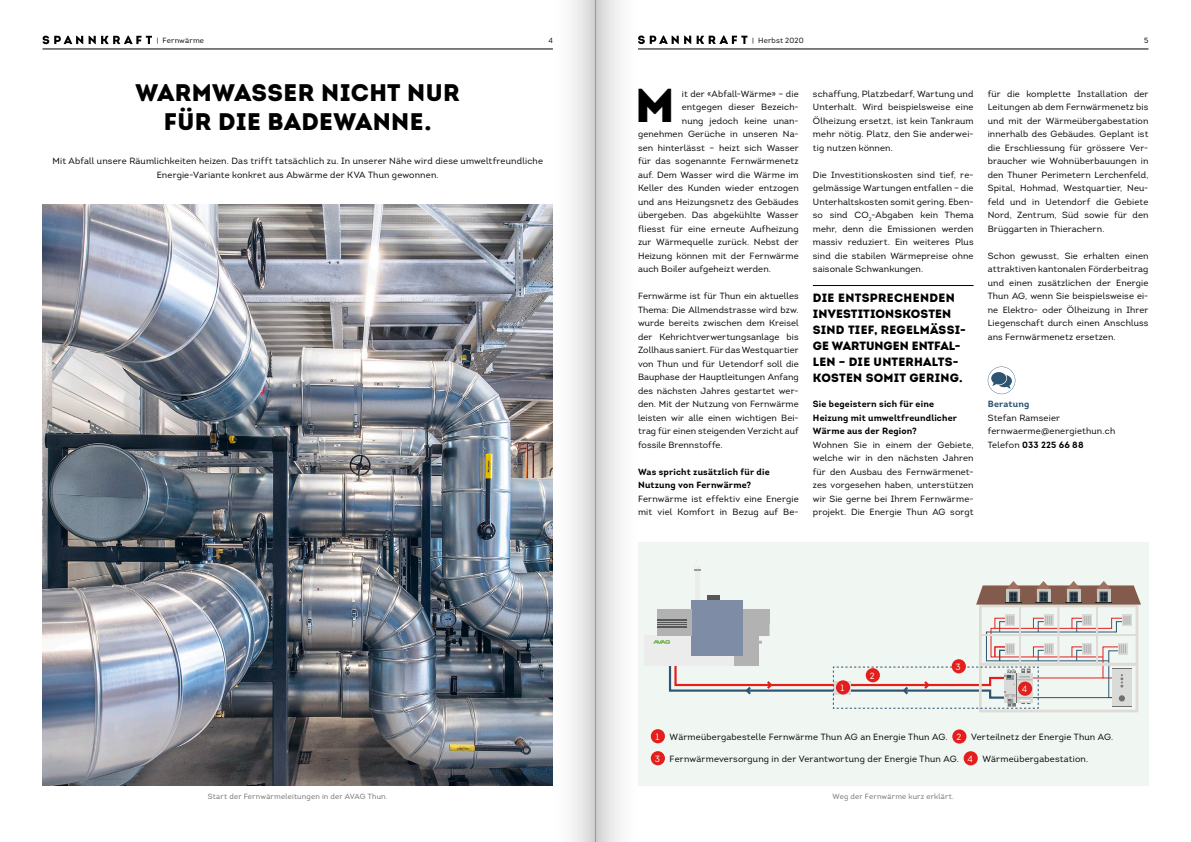
<style>
.page{position:relative;width:1191px;height:842px;background:#fff}
.page>*{position:absolute;margin:0;border:0;box-sizing:border-box;transform-origin:0 0}
.t1{font:900 47.4px "Intro";color:#000}
.t2{font:900 24px/28.8px "Intro";letter-spacing:.02em;color:#000;text-align:center}
.t3{font:900 12px/16px "Intro";letter-spacing:.015em;color:#000}
.t4{font:9px/13.5px "Intro";letter-spacing:.015em;color:#000;text-align:justify}
.t5{font:700 9px/13.5px "Intro";letter-spacing:.02em;color:#000}
.t6{font:700 9px "Intro";letter-spacing:.02em;color:#2c5573}
.t7{font:9px "Intro";color:#fff}
.t8{font:7.5px "Intro";letter-spacing:.025em;color:#6f6f6f}
.t9{font:7.5px "Intro";letter-spacing:.025em;color:#000}
.s1{font-weight:700}
.s2{color:#fff}
</style>
<div class="page">
<img style="left:43px;top:205px;width:510px;height:580px">
<div style="left:638px;top:542px;width:510px;height:243px;background:#f0f7f2"></div>
<hr style="left:695px;top:567px;width:4px;height:33px;background:#ececec">
<div style="left:644px;top:635px;width:90px;height:30px;background:#ececec"></div>
<svg style="left:694px;top:561px;width:6px;height:10px"></svg>
<svg style="left:653px;top:581px;width:488px;height:131px"></svg>
<svg style="left:43px;top:36px;width:40px;height:8px"></svg>
<svg style="left:89px;top:36px;width:63px;height:8px"></svg>
<svg style="left:638px;top:36px;width:109px;height:8px"></svg>
<hr style="left:813px;top:285px;width:160px;height:1px;background:#000">
<hr style="left:638px;top:49px;width:510px;height:1px;background:#000">
<hr style="left:43px;top:49px;width:510px;height:1px;background:#000">
<div style="left:651px;top:729px;width:14px;height:14px;background:#e41e1d;border-radius:50%"></div>
<div style="left:952px;top:729px;width:14px;height:15px;background:#e41e1d;border-radius:50%"></div>
<div style="left:651px;top:751px;width:14px;height:14px;background:#e41e1d;border-radius:50%"></div>
<div style="left:963px;top:751px;width:14px;height:14px;background:#e41e1d;border-radius:50%"></div>
<div style="left:836px;top:680px;width:14px;height:14px;background:#e41e1d;border-radius:50%"></div>
<div style="left:865px;top:668px;width:15px;height:14px;background:#e41e1d;border-radius:50%"></div>
<div style="left:951px;top:659px;width:15px;height:14px;background:#e41e1d;border-radius:50%"></div>
<div style="left:1018px;top:682px;width:14px;height:14px;background:#e41e1d;border-radius:50%"></div>
<svg style="left:987px;top:367px;width:28px;height:27px"></svg>
<div style="left:553px;top:0;width:42px;height:842px;background:linear-gradient(to right,#fff,#d8d8d8)"></div>
<div style="left:595px;top:0;width:43px;height:842px;background:linear-gradient(to right,#d4d4d3,#fff)"></div>
<p class="t9" style="left:157px;top:35px;width:49px">| Fernwärme</p>
<p class="t9" style="left:752px;top:35px;width:53px">| Herbst 2020</p>
<p class="t9" style="left:548px;top:35px;width:6px">4</p>
<p class="t9" style="left:1144px;top:35px;width:6px">5</p>
<h2 class="t2" style="left:135px;top:78px;width:326px">WARMWASSER NICHT NUR<br>FÜR DIE BADEWANNE.</h2>
<p class="t4" style="left:52px;top:154px;width:492px;text-align:center">Mit Abfall unsere Räumlichkeiten heizen. Das trifft tatsächlich zu. In unserer Nähe wird diese umweltfreundliche<br>Energie-Variante konkret aus Abwärme der KVA Thun gewonnen.</p>
<h1 class="t1" style="left:635px;top:74px;width:41px">M</h1>
<p class="t4" style="left:682px;top:87px;width:118px">it der «Abfall-Wärme» – die</p>
<p class="t4" style="left:682px;top:100px;width:118px">entgegen dieser Bezeich-</p>
<p class="t4" style="left:682px;top:114px;width:118px">nung jedoch keine unan-</p>
<p class="t4" style="left:638px;top:127px;width:162px">genehmen Gerüche in unseren Na-</p>
<p class="t4" style="left:638px;top:141px;width:162px">sen hinterlässt – heizt sich Wasser</p>
<p class="t4" style="left:638px;top:154px;width:162px">für das sogenannte Fernwärmenetz</p>
<p class="t4" style="left:638px;top:168px;width:162px">auf. Dem Wasser wird die Wärme im</p>
<p class="t4" style="left:638px;top:181px;width:162px">Keller des Kunden wieder entzogen</p>
<p class="t4" style="left:638px;top:195px;width:162px">und ans Heizungsnetz des Gebäudes</p>
<p class="t4" style="left:638px;top:208px;width:162px">übergeben. Das abgekühlte Wasser</p>
<p class="t4" style="left:638px;top:222px;width:162px">fliesst für eine erneute Aufheizung</p>
<p class="t4" style="left:638px;top:235px;width:162px">zur Wärmequelle zurück. Nebst der</p>
<p class="t4" style="left:638px;top:249px;width:162px">Heizung können mit der Fernwärme</p>
<p class="t4" style="left:638px;top:262px;width:134px">auch Boiler aufgeheizt werden.</p>
<p class="t4" style="left:638px;top:289px;width:162px">Fernwärme ist für Thun ein aktuelles Thema: Die Allmendstrasse wird bzw. wurde bereits zwischen dem Kreisel der Kehrichtverwertungsanlage bis Zollhaus saniert. Für das Westquartier von Thun und für Uetendorf soll die Bauphase der Hauptleitungen Anfang des nächsten Jahres gestartet wer&shy;den. Mit der Nutzung von Fernwärme leisten wir alle einen wichtigen Bei&shy;trag für einen steigenden Verzicht auf fossile Brennstoffe.</p>
<p class="t5" style="left:638px;top:465px;width:133px">Was spricht zusätzlich für die<br>Nutzung von Fernwärme?</p>
<p class="t4" style="left:638px;top:492px;width:162px">Fernwärme ist effektiv eine Energie mit viel Komfort in Bezug auf Be-</p>
<p class="t4" style="left:813px;top:87px;width:162px">schaffung, Platzbedarf, Wartung und Unterhalt. Wird beispielsweise eine Ölheizung ersetzt, ist kein Tankraum mehr nötig. Platz, den Sie anderwei&shy;tig nutzen können.</p>
<p class="t4" style="left:813px;top:168px;width:162px">Die Investitionskosten sind tief, re&shy;gelmässige Wartungen entfallen – die Unterhaltskosten somit gering. Eben&shy;so sind CO<sub>2</sub>-Abgaben kein Thema mehr, denn die Emissionen werden massiv reduziert. Ein weiteres Plus sind die stabilen Wärmepreise ohne saisonale Schwankungen.</p>
<h3 class="t3" style="left:813px;top:289px;width:154px">DIE ENTSPRECHENDEN<br>INVESTITIONSKOSTEN<br>SIND TIEF, REGELMÄSSI-<br>GE WARTUNGEN ENTFAL-<br>LEN – DIE UNTERHALTS-<br>KOSTEN SOMIT GERING.</h3>
<p class="t5" style="left:813px;top:397px;width:146px">Sie begeistern sich für eine<br>Heizung mit umweltfreundlicher<br>Wärme aus der Region?</p>
<p class="t4" style="left:813px;top:438px;width:162px">Wohnen Sie in einem der Gebiete, welche wir in den nächsten Jahren für den Ausbau des Fernwärmenet&shy;zes vorgesehen haben, unterstützen wir Sie gerne bei Ihrem Fernwärme&shy;projekt. Die Energie Thun AG sorgt</p>
<p class="t4" style="left:987px;top:87px;width:162px">für die komplette Installation der Leitungen ab dem Fernwärmenetz bis und mit der Wärmeübergabestation innerhalb des Gebäudes. Geplant ist die Erschliessung für grössere Ver&shy;braucher wie Wohnüberbauungen in den Thuner Perimetern Lerchenfeld, Spital, Hohmad, Westquartier, Neu&shy;feld und in Uetendorf die Gebiete Nord, Zentrum, Süd sowie für den Brüggarten in Thierachern.</p>
<p class="t4" style="left:987px;top:249px;width:162px">Schon gewusst, Sie erhalten einen attraktiven kantonalen Förderbeitrag und einen zusätzlichen der Energie Thun AG, wenn Sie beispielsweise ei&shy;ne Elektro- oder Ölheizung in Ihrer Liegenschaft durch einen Anschluss ans Fernwärmenetz ersetzen.</p>
<p class="t6" style="left:987px;top:398px;width:43px">Beratung</p>
<p class="t4" style="left:987px;top:411px;width:129px;text-align:left">Stefan Ramseier fernwaerme@energiethun.ch<br>Telefon <span class="s1">033 225 66 88</span></p>
<p class="t7" style="left:840px;top:682px;width:5px">1</p>
<p class="t7" style="left:869px;top:670px;width:6px">2</p>
<p class="t7" style="left:955px;top:661px;width:7px">3</p>
<p class="t7" style="left:1021px;top:683px;width:7px">4</p>
<p class="t4" style="left:655px;top:730px;width:459px"><span class="s2">1</span> Wärmeübergabestelle Fernwärme Thun AG an Energie Thun AG. <span class="s2">2</span> Verteilnetz der Energie Thun AG.</p>
<p class="t4" style="left:654px;top:752px;width:435px"><span class="s2">3</span> Fernwärmeversorgung in der Verantwortung der Energie Thun AG. <span class="s2">4</span> Wärmeübergabestation.</p>
<p class="t8" style="left:208px;top:791px;width:181px">Start der Fernwärmeleitungen in der AVAG Thun.</p>
<p class="t8" style="left:832px;top:791px;width:123px">Weg der Fernwärme kurz erklärt.</p>
</div>
